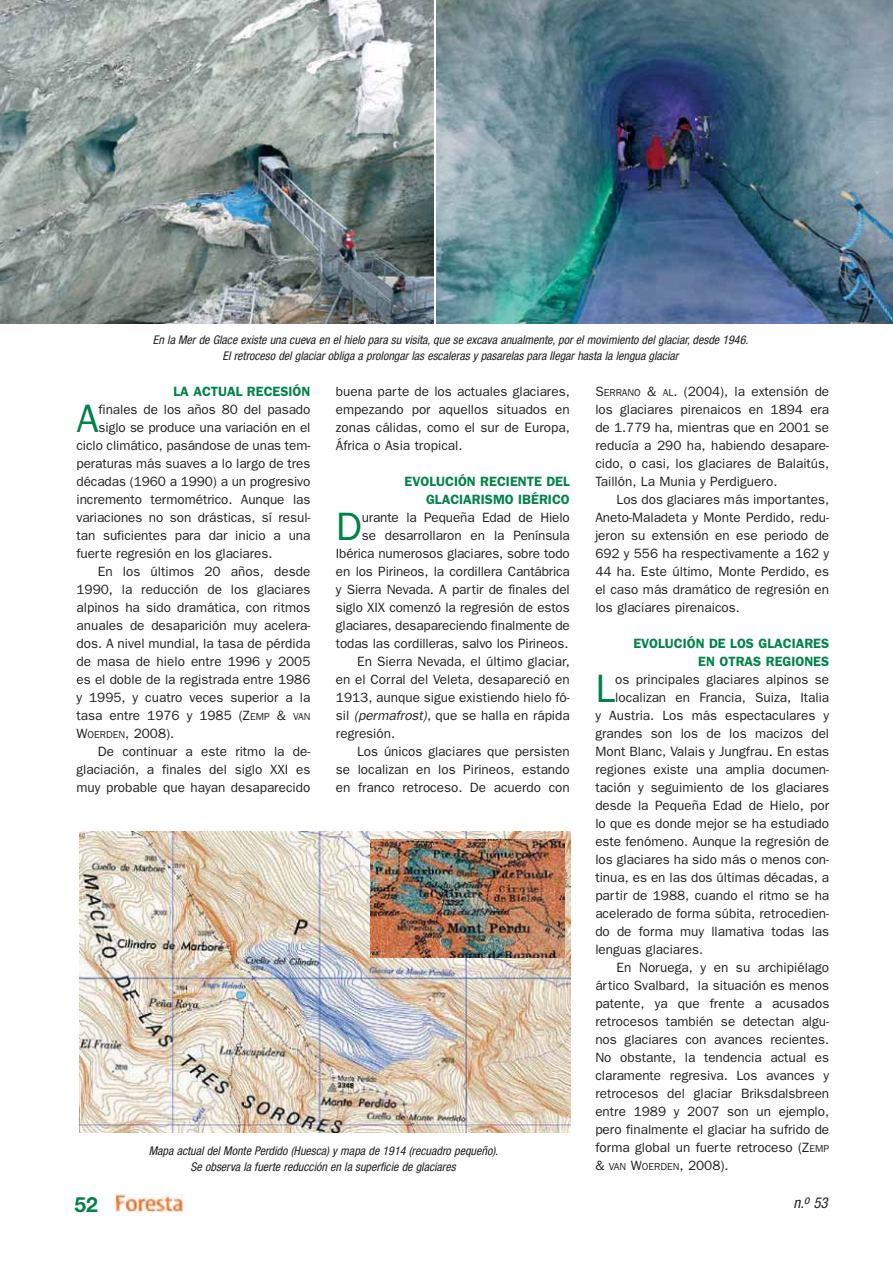
<style>
.page{position:relative;width:893px;height:1263px;background:#fff}
.page>*{position:absolute;margin:0;border:0;box-sizing:border-box;transform-origin:0 0}
.t1{font:39.75px "Franklin Gothic";color:#008348}
.t2{font:700 21px "Helvetica Neue";color:#008348}
.t3{font:italic condensed 15px "Helvetica Neue";color:#231f20}
.t4{font:13.5px/18px "Franklin Gothic";color:#231f20;text-align:justify}
.t5{font:600 13.5px/18px "Franklin Gothic";color:#008348;text-align:right}
.t6{font:italic condensed 12px/16.5px "Helvetica Neue";color:#231f20;text-align:center}
.t7{font:10.05px "Franklin Gothic";color:#231f20}
.s1{font-style:inherit}
.s2{font-size:10.05px}
.s3{font-size:13.5px}
.s4{font-style:italic}
</style>
<div class="page">
<img style="left:115px;top:1195px;width:68px;height:17px">
<img style="left:436px;top:0;width:456px;height:324px">
<img style="left:0;top:0;width:433px;height:324px">
<img style="left:79px;top:832px;width:491px;height:301px">
<img style="left:371px;top:840px;width:193px;height:117px">
<p class="t6" style="left:153px;top:332px;width:597px">En la Mer de Glace existe una cueva en el hielo para su visita, que se excava anualmente, por el movimiento del glaciar, desde 1946.<br>El retroceso del glaciar obliga a prolongar las escaleras y pasarelas para llegar hasta la lengua glaciar</p>
<p class="t5" style="left:173px;top:384px;width:138px">LA ACTUAL RECESIÓN</p>
<h1 class="t1" style="left:77px;top:405px;width:24px">A</h1>
<p class="t4" style="left:99px;top:402px;width:213px">finales de los años 80 del pasado</p>
<p class="t4" style="left:99px;top:420px;width:213px">siglo se produce una variación en el</p>
<p class="t4" style="left:76px;top:438px;width:235px">ciclo climático, pasándose de unas tem-</p>
<p class="t4" style="left:76px;top:456px;width:235px">peraturas más suaves a lo largo de tres</p>
<p class="t4" style="left:76px;top:474px;width:235px">décadas (1960 a 1990) a un progresivo</p>
<p class="t4" style="left:76px;top:492px;width:235px">incremento termométrico. Aunque las</p>
<p class="t4" style="left:76px;top:510px;width:235px">variaciones no son drásticas, sí resul-</p>
<p class="t4" style="left:76px;top:528px;width:235px">tan suficientes para dar inicio a una</p>
<p class="t4" style="left:76px;top:546px;width:197px">fuerte regresión en los glaciares.</p>
<p class="t4" style="left:98px;top:564px;width:214px">En los últimos 20 años, desde</p>
<p class="t4" style="left:76px;top:582px;width:235px">1990, la reducción de los glaciares</p>
<p class="t4" style="left:76px;top:600px;width:235px">alpinos ha sido dramática, con ritmos</p>
<p class="t4" style="left:76px;top:618px;width:235px">anuales de desaparición muy acelera-</p>
<p class="t4" style="left:76px;top:636px;width:235px">dos. A nivel mundial, la tasa de pérdida</p>
<p class="t4" style="left:76px;top:654px;width:235px">de masa de hielo entre 1996 y 2005</p>
<p class="t4" style="left:76px;top:672px;width:235px">es el doble de la registrada entre 1986</p>
<p class="t4" style="left:76px;top:690px;width:235px">y 1995, y cuatro veces superior a la</p>
<p class="t4" style="left:76px;top:708px;width:235px">tasa entre 1976 y 1985 (<span class="s1">Z</span><span class="s2">EMP</span> <span class="s1">&amp;</span> <span class="s2">VAN</span></p>
<p class="t7" style="left:77px;top:731px;width:99px"><span class="s3">W</span>OERDEN<span class="s3">,</span> <span class="s3">2008).</span></p>
<p class="t4" style="left:77px;top:744px;width:235px;text-indent:21px">De continuar a este ritmo la de&shy;glaciación, a finales del siglo XXI es muy probable que hayan desaparecido</p>
<p class="t4" style="left:336px;top:384px;width:235px">buena parte de los actuales glaciares, empezando por aquellos situados en zonas cálidas, como el sur de Europa, África o Asia tropical.</p>
<p class="t5" style="left:404px;top:474px;width:167px">EVOLUCIÓN RECIENTE DEL<br>GLACIARISMO IBÉRICO</p>
<h1 class="t1" style="left:336px;top:513px;width:28px">D</h1>
<p class="t4" style="left:362px;top:510px;width:209px">urante la Pequeña Edad de Hielo</p>
<p class="t4" style="left:362px;top:528px;width:209px">se desarrollaron en la Península</p>
<p class="t4" style="left:336px;top:546px;width:235px">Ibérica numerosos glaciares, sobre todo</p>
<p class="t4" style="left:336px;top:564px;width:235px">en los Pirineos, la cordillera Cantábrica</p>
<p class="t4" style="left:336px;top:582px;width:235px">y Sierra Nevada. A partir de finales del</p>
<p class="t4" style="left:336px;top:600px;width:235px">siglo XIX comenzó la regresión de estos</p>
<p class="t4" style="left:336px;top:618px;width:235px">glaciares, desapareciendo finalmente de</p>
<p class="t4" style="left:336px;top:636px;width:234px">todas las cordilleras, salvo los Pirineos.</p>
<p class="t4" style="left:357px;top:654px;width:214px">En Sierra Nevada, el último glaciar,</p>
<p class="t4" style="left:336px;top:672px;width:235px">en el Corral del Veleta, desapareció en</p>
<p class="t4" style="left:336px;top:690px;width:235px">1913, aunque sigue existiendo hielo fó-</p>
<p class="t4" style="left:336px;top:708px;width:235px">sil <span class="s4">(permafrost)</span>, que se halla en rápida</p>
<p class="t4" style="left:336px;top:726px;width:61px">regresión.</p>
<p class="t4" style="left:357px;top:744px;width:214px">Los únicos glaciares que persisten</p>
<p class="t4" style="left:336px;top:762px;width:235px">se localizan en los Pirineos, estando</p>
<p class="t4" style="left:336px;top:780px;width:235px">en franco retroceso. De acuerdo con</p>
<p class="t6" style="left:149px;top:1144px;width:351px">Mapa actual del Monte Perdido (Huesca) y mapa de 1914 (recuadro pequeño).<br>Se observa la fuerte reducción en la superficie de glaciares</p>
<p class="t4" style="left:595px;top:384px;width:235px"><span class="s1">S</span><span class="s2">ERRANO</span> <span class="s1">&amp;</span> <span class="s2">AL</span><span class="s1">.</span> (2004), la extensión de los glaciares pirenaicos en 1894 era de 1.779 ha, mientras que en 2001 se reducía a 290 ha, habiendo desapare&shy;cido, o casi, los glaciares de Balaitús, Taillón, La Munia y Perdiguero.</p>
<p class="t4" style="left:595px;top:492px;width:235px;text-indent:21px">Los dos glaciares más importantes, Aneto-Maladeta y Monte Perdido, redu&shy;jeron su extensión en ese periodo de 692 y 556 ha respectivamente a 162 y 44 ha. Este último, Monte Perdido, es el caso más dramático de regresión en los glaciares pirenaicos.</p>
<p class="t5" style="left:633px;top:636px;width:197px">EVOLUCIÓN DE LOS GLACIARES<br>EN OTRAS REGIONES</p>
<h1 class="t1" style="left:595px;top:675px;width:21px">L</h1>
<p class="t4" style="left:615px;top:672px;width:215px">os principales glaciares alpinos se</p>
<p class="t4" style="left:615px;top:690px;width:215px">localizan en Francia, Suiza, Italia</p>
<p class="t4" style="left:595px;top:708px;width:235px">y Austria. Los más espectaculares y</p>
<p class="t4" style="left:595px;top:726px;width:235px">grandes son los de los macizos del</p>
<p class="t4" style="left:595px;top:744px;width:235px">Mont Blanc, Valais y Jungfrau. En estas</p>
<p class="t4" style="left:595px;top:762px;width:235px">regiones existe una amplia documen-</p>
<p class="t4" style="left:595px;top:780px;width:235px">tación y seguimiento de los glaciares</p>
<p class="t4" style="left:595px;top:798px;width:235px">desde la Pequeña Edad de Hielo, por</p>
<p class="t4" style="left:595px;top:816px;width:235px">lo que es donde mejor se ha estudiado</p>
<p class="t4" style="left:595px;top:834px;width:235px">este fenómeno. Aunque la regresión de</p>
<p class="t4" style="left:595px;top:852px;width:235px">los glaciares ha sido más o menos con-</p>
<p class="t4" style="left:595px;top:870px;width:235px">tinua, es en las dos últimas décadas, a</p>
<p class="t4" style="left:595px;top:888px;width:235px">partir de 1988, cuando el ritmo se ha</p>
<p class="t4" style="left:595px;top:906px;width:235px">acelerado de forma súbita, retrocedien-</p>
<p class="t4" style="left:595px;top:924px;width:235px">do de forma muy llamativa todas las</p>
<p class="t4" style="left:595px;top:942px;width:109px">lenguas glaciares.</p>
<p class="t4" style="left:616px;top:960px;width:214px">En Noruega, y en su archipiélago</p>
<p class="t4" style="left:595px;top:978px;width:235px">ártico Svalbard, la situación es menos</p>
<p class="t4" style="left:595px;top:996px;width:235px">patente, ya que frente a acusados</p>
<p class="t4" style="left:595px;top:1014px;width:235px">retrocesos también se detectan algu-</p>
<p class="t4" style="left:595px;top:1032px;width:235px">nos glaciares con avances recientes.</p>
<p class="t4" style="left:595px;top:1050px;width:235px">No obstante, la tendencia actual es</p>
<p class="t4" style="left:595px;top:1068px;width:235px">claramente regresiva. Los avances y</p>
<p class="t4" style="left:595px;top:1086px;width:235px">retrocesos del glaciar Briksdalsbreen</p>
<p class="t4" style="left:595px;top:1103px;width:235px">entre 1989 y 2007 son un ejemplo,</p>
<p class="t4" style="left:595px;top:1121px;width:235px">pero finalmente el glaciar ha sufrido de</p>
<p class="t4" style="left:595px;top:1139px;width:235px">forma global un fuerte retroceso (<span class="s1">Z</span><span class="s2">EMP</span></p>
<p class="t7" style="left:595px;top:1163px;width:135px"><span class="s3">&amp;</span> VAN <span class="s3">W</span>OERDEN<span class="s3">, 2008).</span></p>
<h2 class="t2" style="left:75px;top:1197px;width:25px">52</h2>
<p class="t3" style="left:793px;top:1197px;width:36px">n.<sup>o</sup> 53</p>
</div>
